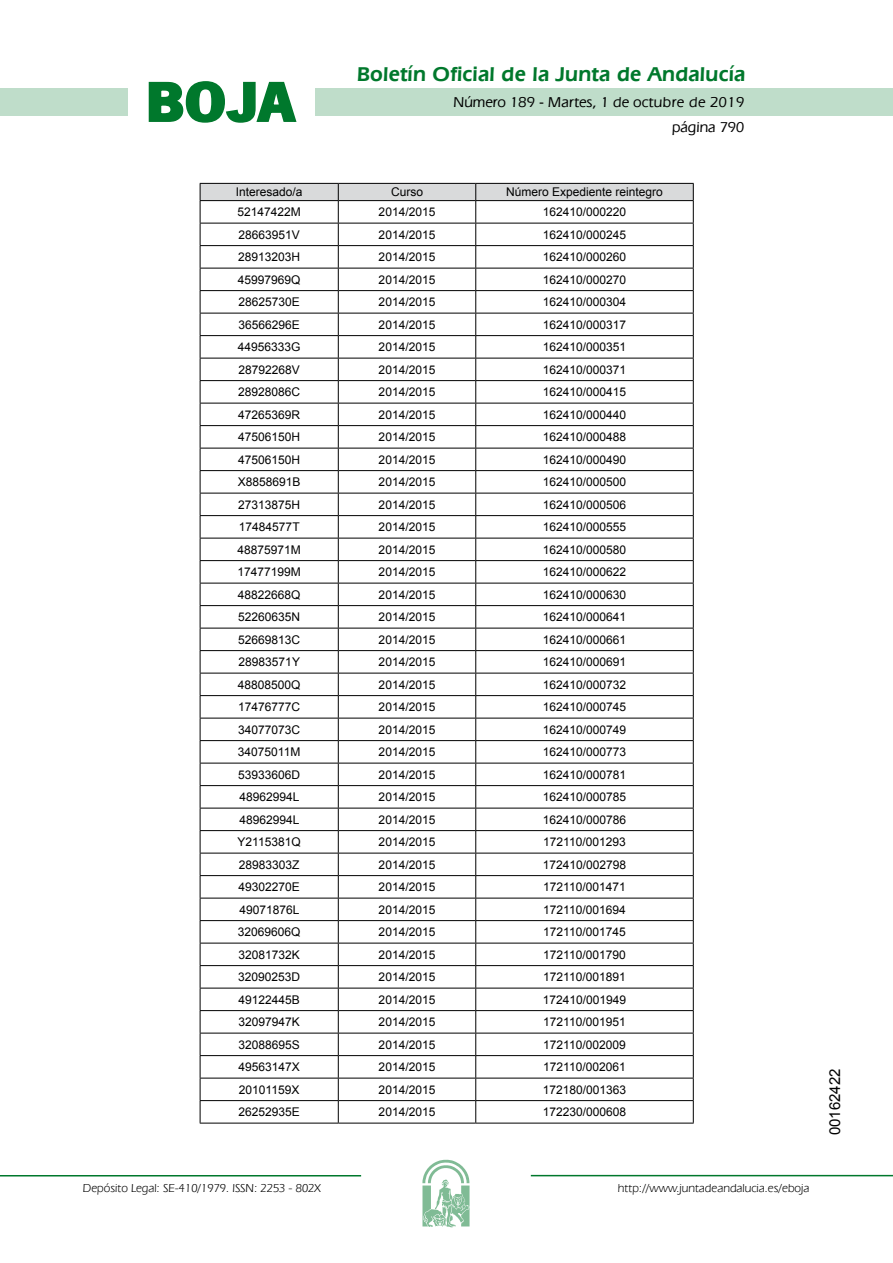
<style>
.page{position:relative;width:893px;height:1263px;background:#fff}
.page>*{position:absolute;margin:0;border:0;box-sizing:border-box;transform-origin:0 0}
.t1{font:700 57.75px "News Got T";color:#00782c;scale:1.14 1}
.t2{font:600 21px "Eras IT Cby BT";letter-spacing:.01em;color:#00782c}
.t3{font:500 15px/24.5px "Eras IT Cby BT";color:#000;text-align:right}
.t4{font:15px "Arial";color:#000}
.t5{font:12px "Arial";color:#000}
.t6{font:12px "Eras IT Cby BT";color:#000}
</style>
<div class="page">
<div style="left:315px;top:88px;width:577px;height:28px;background:#bfddca"></div>
<div style="left:0;top:88px;width:128px;height:28px;background:#bfddca"></div>
<hr style="left:0;top:1175px;width:361px;height:2px;background:#00782c">
<svg style="left:422px;top:1159px;width:47px;height:68px"></svg>
<hr style="left:531px;top:1175px;width:361px;height:1px;background:#00782c">
<svg style="left:148px;top:81px;width:149px;height:42px"></svg>
<svg style="left:200px;top:183px;width:494px;height:940px"></svg>
<hr style="left:200px;top:1123px;width:138px;height:1px;background:#000">
<hr style="left:338px;top:1123px;width:138px;height:1px;background:#000">
<hr style="left:476px;top:1123px;width:217px;height:1px;background:#000">
<h1 class="t1" style="left:145px;top:68px;width:133px">BOJA</h1>
<h2 class="t2" style="left:357px;top:62px;width:390px">Boletín Oficial de la Junta de Andalucía</h2>
<p class="t3" style="left:453px;top:90px;width:292px">Número 189 - Martes, 1 de octubre de 2019 página 790</p>
<p class="t5" style="left:236px;top:184px;width:68px">Interesado/a</p>
<p class="t5" style="left:391px;top:184px;width:34px">Curso</p>
<p class="t5" style="left:506px;top:184px;width:158px">Número Expediente reintegro</p>
<p class="t5" style="left:237px;top:204px;width:65px">52147422M</p>
<p class="t5" style="left:378px;top:204px;width:58px">2014/2015</p>
<p class="t5" style="left:543px;top:204px;width:85px">162410/000220</p>
<p class="t5" style="left:238px;top:227px;width:63px">28663951V</p>
<p class="t5" style="left:378px;top:227px;width:58px">2014/2015</p>
<p class="t5" style="left:543px;top:227px;width:85px">162410/000245</p>
<p class="t5" style="left:238px;top:249px;width:64px">28913203H</p>
<p class="t5" style="left:378px;top:249px;width:58px">2014/2015</p>
<p class="t5" style="left:543px;top:249px;width:85px">162410/000260</p>
<p class="t5" style="left:238px;top:272px;width:64px">45997969Q</p>
<p class="t5" style="left:378px;top:272px;width:58px">2014/2015</p>
<p class="t5" style="left:543px;top:272px;width:85px">162410/000270</p>
<p class="t5" style="left:238px;top:294px;width:63px">28625730E</p>
<p class="t5" style="left:378px;top:294px;width:58px">2014/2015</p>
<p class="t5" style="left:543px;top:294px;width:85px">162410/000304</p>
<p class="t5" style="left:238px;top:317px;width:63px">36566296E</p>
<p class="t5" style="left:378px;top:317px;width:58px">2014/2015</p>
<p class="t5" style="left:543px;top:317px;width:85px">162410/000317</p>
<p class="t5" style="left:238px;top:339px;width:64px">44956333G</p>
<p class="t5" style="left:378px;top:339px;width:58px">2014/2015</p>
<p class="t5" style="left:543px;top:339px;width:85px">162410/000351</p>
<p class="t5" style="left:238px;top:362px;width:63px">28792268V</p>
<p class="t5" style="left:378px;top:362px;width:58px">2014/2015</p>
<p class="t5" style="left:543px;top:362px;width:85px">162410/000371</p>
<p class="t5" style="left:238px;top:384px;width:64px">28928086C</p>
<p class="t5" style="left:378px;top:384px;width:58px">2014/2015</p>
<p class="t5" style="left:543px;top:384px;width:85px">162410/000415</p>
<p class="t5" style="left:238px;top:407px;width:64px">47265369R</p>
<p class="t5" style="left:378px;top:407px;width:58px">2014/2015</p>
<p class="t5" style="left:543px;top:407px;width:85px">162410/000440</p>
<p class="t5" style="left:238px;top:429px;width:64px">47506150H</p>
<p class="t5" style="left:378px;top:429px;width:58px">2014/2015</p>
<p class="t5" style="left:543px;top:429px;width:85px">162410/000488</p>
<p class="t5" style="left:238px;top:452px;width:64px">47506150H</p>
<p class="t5" style="left:378px;top:452px;width:58px">2014/2015</p>
<p class="t5" style="left:543px;top:452px;width:85px">162410/000490</p>
<p class="t5" style="left:238px;top:474px;width:64px">X8858691B</p>
<p class="t5" style="left:378px;top:474px;width:58px">2014/2015</p>
<p class="t5" style="left:543px;top:474px;width:85px">162410/000500</p>
<p class="t5" style="left:238px;top:497px;width:64px">27313875H</p>
<p class="t5" style="left:378px;top:497px;width:58px">2014/2015</p>
<p class="t5" style="left:543px;top:497px;width:85px">162410/000506</p>
<p class="t5" style="left:239px;top:519px;width:62px">17484577T</p>
<p class="t5" style="left:378px;top:519px;width:58px">2014/2015</p>
<p class="t5" style="left:543px;top:519px;width:85px">162410/000555</p>
<p class="t5" style="left:237px;top:542px;width:65px">48875971M</p>
<p class="t5" style="left:378px;top:542px;width:58px">2014/2015</p>
<p class="t5" style="left:543px;top:542px;width:85px">162410/000580</p>
<p class="t5" style="left:237px;top:564px;width:65px">17477199M</p>
<p class="t5" style="left:378px;top:564px;width:58px">2014/2015</p>
<p class="t5" style="left:543px;top:564px;width:85px">162410/000622</p>
<p class="t5" style="left:238px;top:587px;width:64px">48822668Q</p>
<p class="t5" style="left:378px;top:587px;width:58px">2014/2015</p>
<p class="t5" style="left:543px;top:587px;width:85px">162410/000630</p>
<p class="t5" style="left:238px;top:609px;width:64px">52260635N</p>
<p class="t5" style="left:378px;top:609px;width:58px">2014/2015</p>
<p class="t5" style="left:543px;top:609px;width:85px">162410/000641</p>
<p class="t5" style="left:238px;top:632px;width:64px">52669813C</p>
<p class="t5" style="left:378px;top:632px;width:58px">2014/2015</p>
<p class="t5" style="left:543px;top:632px;width:85px">162410/000661</p>
<p class="t5" style="left:238px;top:654px;width:63px">28983571Y</p>
<p class="t5" style="left:378px;top:654px;width:58px">2014/2015</p>
<p class="t5" style="left:543px;top:654px;width:85px">162410/000691</p>
<p class="t5" style="left:238px;top:677px;width:64px">48808500Q</p>
<p class="t5" style="left:378px;top:677px;width:58px">2014/2015</p>
<p class="t5" style="left:543px;top:677px;width:85px">162410/000732</p>
<p class="t5" style="left:238px;top:699px;width:64px">17476777C</p>
<p class="t5" style="left:378px;top:699px;width:58px">2014/2015</p>
<p class="t5" style="left:543px;top:699px;width:85px">162410/000745</p>
<p class="t5" style="left:238px;top:722px;width:64px">34077073C</p>
<p class="t5" style="left:378px;top:722px;width:58px">2014/2015</p>
<p class="t5" style="left:543px;top:722px;width:85px">162410/000749</p>
<p class="t5" style="left:238px;top:744px;width:64px">34075011M</p>
<p class="t5" style="left:378px;top:744px;width:58px">2014/2015</p>
<p class="t5" style="left:543px;top:744px;width:85px">162410/000773</p>
<p class="t5" style="left:238px;top:767px;width:64px">53933606D</p>
<p class="t5" style="left:378px;top:767px;width:58px">2014/2015</p>
<p class="t5" style="left:543px;top:767px;width:85px">162410/000781</p>
<p class="t5" style="left:239px;top:789px;width:62px">48962994L</p>
<p class="t5" style="left:378px;top:789px;width:58px">2014/2015</p>
<p class="t5" style="left:543px;top:789px;width:85px">162410/000785</p>
<p class="t5" style="left:239px;top:812px;width:62px">48962994L</p>
<p class="t5" style="left:378px;top:812px;width:58px">2014/2015</p>
<p class="t5" style="left:543px;top:812px;width:85px">162410/000786</p>
<p class="t5" style="left:237px;top:834px;width:65px">Y2115381Q</p>
<p class="t5" style="left:378px;top:834px;width:58px">2014/2015</p>
<p class="t5" style="left:543px;top:834px;width:84px">172110/001293</p>
<p class="t5" style="left:239px;top:857px;width:62px">28983303Z</p>
<p class="t5" style="left:378px;top:857px;width:58px">2014/2015</p>
<p class="t5" style="left:543px;top:857px;width:85px">172410/002798</p>
<p class="t5" style="left:238px;top:879px;width:63px">49302270E</p>
<p class="t5" style="left:378px;top:879px;width:58px">2014/2015</p>
<p class="t5" style="left:543px;top:879px;width:84px">172110/001471</p>
<p class="t5" style="left:239px;top:902px;width:62px">49071876L</p>
<p class="t5" style="left:378px;top:902px;width:58px">2014/2015</p>
<p class="t5" style="left:543px;top:902px;width:84px">172110/001694</p>
<p class="t5" style="left:238px;top:924px;width:64px">32069606Q</p>
<p class="t5" style="left:378px;top:924px;width:58px">2014/2015</p>
<p class="t5" style="left:543px;top:924px;width:84px">172110/001745</p>
<p class="t5" style="left:238px;top:947px;width:63px">32081732K</p>
<p class="t5" style="left:378px;top:947px;width:58px">2014/2015</p>
<p class="t5" style="left:543px;top:947px;width:84px">172110/001790</p>
<p class="t5" style="left:238px;top:969px;width:64px">32090253D</p>
<p class="t5" style="left:378px;top:969px;width:58px">2014/2015</p>
<p class="t5" style="left:543px;top:969px;width:84px">172110/001891</p>
<p class="t5" style="left:238px;top:992px;width:63px">49122445B</p>
<p class="t5" style="left:378px;top:992px;width:58px">2014/2015</p>
<p class="t5" style="left:543px;top:992px;width:85px">172410/001949</p>
<p class="t5" style="left:238px;top:1014px;width:63px">32097947K</p>
<p class="t5" style="left:378px;top:1014px;width:58px">2014/2015</p>
<p class="t5" style="left:543px;top:1014px;width:84px">172110/001951</p>
<p class="t5" style="left:238px;top:1037px;width:63px">32088695S</p>
<p class="t5" style="left:378px;top:1037px;width:58px">2014/2015</p>
<p class="t5" style="left:543px;top:1037px;width:84px">172110/002009</p>
<p class="t5" style="left:238px;top:1059px;width:63px">49563147X</p>
<p class="t5" style="left:378px;top:1059px;width:58px">2014/2015</p>
<p class="t5" style="left:543px;top:1059px;width:84px">172110/002061</p>
<p class="t5" style="left:239px;top:1082px;width:62px">20101159X</p>
<p class="t5" style="left:378px;top:1082px;width:58px">2014/2015</p>
<p class="t5" style="left:543px;top:1082px;width:85px">172180/001363</p>
<p class="t5" style="left:238px;top:1104px;width:63px">26252935E</p>
<p class="t5" style="left:378px;top:1104px;width:58px">2014/2015</p>
<p class="t5" style="left:543px;top:1104px;width:85px">172230/000608</p>
<p class="t6" style="left:83px;top:1181px;width:239px">Depósito Legal: SE-410/1979. ISSN: 2253 - 802X</p>
<p class="t6" style="left:618px;top:1181px;width:193px">http://www.juntadeandalucia.es/eboja</p>
<p class="t4" style="left:825px;top:1135px;width:68px;rotate:-90deg">00162422</p>
</div>
